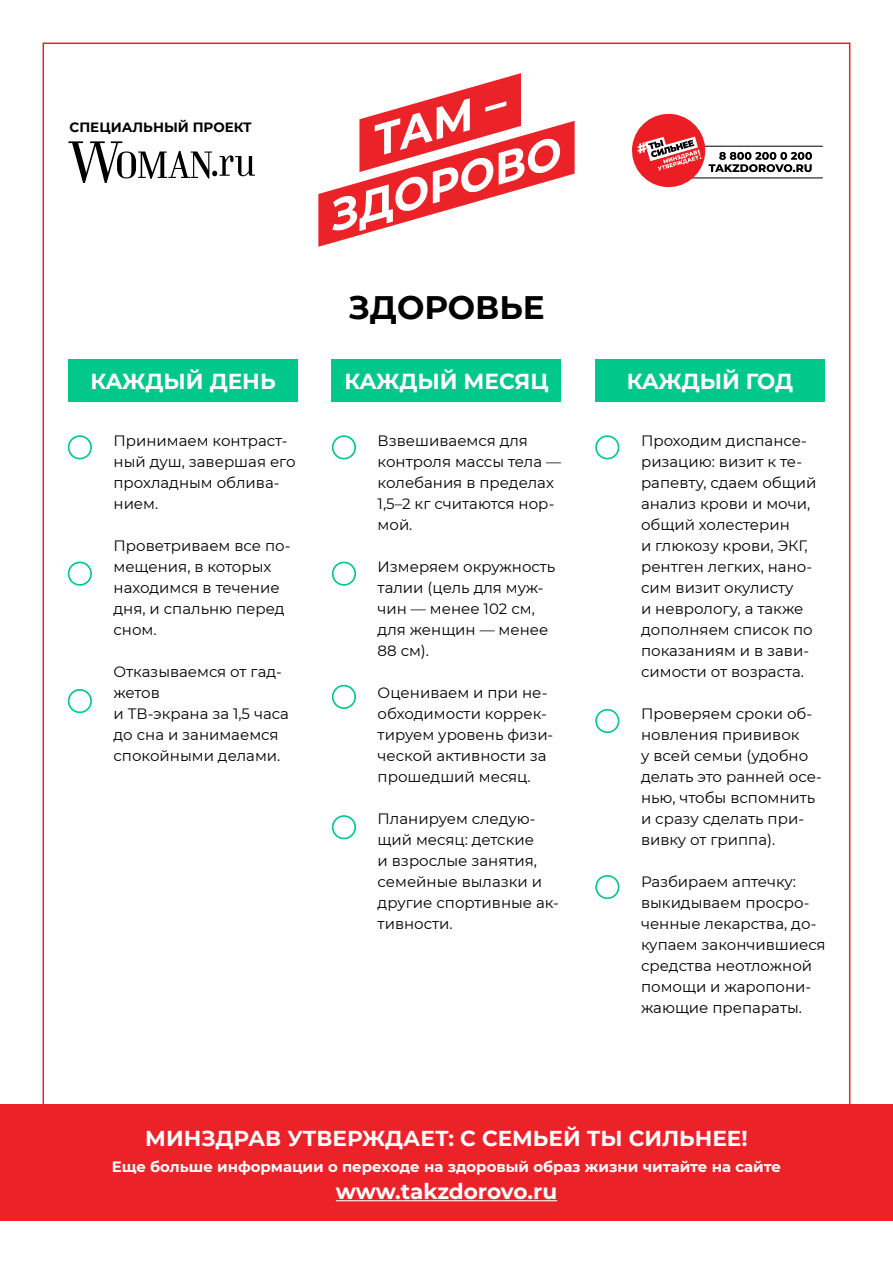
<style>
.page{position:relative;width:893px;height:1263px;background:#fff}
.page>*{position:absolute;margin:0;border:0;box-sizing:border-box;transform-origin:0 0}
.t1{font:italic 700 43.65px/60.6px "Montserrat";color:#fff;text-align:center}
.t2{font:700 32.55px "Montserrat";color:#000}
.t3{font:700 21.75px "Montserrat";letter-spacing:-.005em;color:#fff}
.t4{font:700 21.6px "Montserrat";letter-spacing:-.005em;color:#fff}
.t5{font:15px/21px "Montserrat";color:#000}
.t6{font:700 14.85px "Montserrat";color:#fff}
.t7{font:700 13.5px "Montserrat";color:#000}
</style>
<div class="page">
<div style="left:0;top:1103px;width:893px;height:117px;background:#ec2229"></div>
<div style="left:68px;top:359px;width:230px;height:42px;background:#00c78a"></div>
<div style="left:332px;top:359px;width:229px;height:42px;background:#00c78a"></div>
<div style="left:595px;top:359px;width:229px;height:42px;background:#00c78a"></div>
<div style="left:68px;top:435px;width:24px;height:24px;border:2px solid #00c78a;border-radius:50%"></div>
<div style="left:68px;top:562px;width:24px;height:24px;border:2px solid #00c78a;border-radius:50%"></div>
<div style="left:68px;top:689px;width:24px;height:24px;border:2px solid #00c78a;border-radius:50%"></div>
<div style="left:332px;top:435px;width:24px;height:24px;border:2px solid #00c78a;border-radius:50%"></div>
<div style="left:332px;top:562px;width:24px;height:24px;border:2px solid #00c78a;border-radius:50%"></div>
<div style="left:332px;top:685px;width:24px;height:24px;border:2px solid #00c78a;border-radius:50%"></div>
<div style="left:332px;top:815px;width:24px;height:24px;border:2px solid #00c78a;border-radius:50%"></div>
<div style="left:595px;top:435px;width:24px;height:24px;border:2px solid #00c78a;border-radius:50%"></div>
<div style="left:595px;top:709px;width:24px;height:24px;border:2px solid #00c78a;border-radius:50%"></div>
<div style="left:595px;top:875px;width:24px;height:24px;border:2px solid #00c78a;border-radius:50%"></div>
<svg style="left:318px;top:73px;width:257px;height:174px"></svg>
<svg style="left:68px;top:141px;width:187px;height:42px"></svg>
<hr style="left:676px;top:146px;width:147px;height:1px;background:#000">
<hr style="left:676px;top:178px;width:147px;height:1px;background:#000">
<svg style="left:632px;top:113px;width:180px;height:75px"></svg>
<hr style="left:336px;top:1200px;width:221px;height:1px;background:#fff">
<p class="t7" style="left:70px;top:118px;width:86px">СПЕЦИАЛЬНЫЙ</p>
<p class="t7" style="left:193px;top:118px;width:22px">ПРОЕ</p>
<p class="t7" style="left:234px;top:118px;width:19px">КТ</p>
<h1 class="t1" style="left:301px;top:128px;width:241px;rotate:-16deg">там – здорово</h1>
<h2 class="t2" style="left:349px;top:283px;width:198px">Здоровье</h2>
<h3 class="t3" style="left:90px;top:365px;width:187px">Каждый день</h3>
<h3 class="t3" style="left:344px;top:365px;width:206px">Каждый месяц</h3>
<h3 class="t3" style="left:627px;top:365px;width:168px">Каждый год</h3>
<p class="t5" style="left:114px;top:429px;width:184px">Принимаем контраст&shy;ный душ, завершая его прохладным облива&shy;нием.</p>
<p class="t5" style="left:114px;top:534px;width:179px">Проветриваем все по&shy;мещения, в которых находимся в течение дня, и спальню перед сном.</p>
<p class="t5" style="left:114px;top:660px;width:177px">Отказываемся от гад&shy;жетов<br>и ТВ-экрана за 1,5 часа до сна и занимаемся спокойными делами.</p>
<p class="t5" style="left:378px;top:429px;width:185px">Взвешиваемся для контроля массы тела — колебания в пределах<br>1,5–2 кг считаются нор&shy;мой.</p>
<p class="t5" style="left:378px;top:555px;width:179px">Измеряем окружность талии (цель для муж&shy;чин — менее 102 см, для женщин — менее<br>88 см).</p>
<p class="t5" style="left:378px;top:681px;width:177px">Оцениваем и при не&shy;обходимости коррек&shy;тируем уровень физи&shy;ческой активности за прошедший месяц.</p>
<p class="t5" style="left:378px;top:807px;width:183px">Планируем следую&shy;щий месяц: детские<br>и взрослые занятия, семейные вылазки и другие спортивные ак&shy;тивности.</p>
<p class="t5" style="left:641px;top:429px;width:177px">Проходим диспансе&shy;ризацию: визит к те&shy;рапевту, сдаем общий анализ крови и мочи, общий холестерин<br>и глюкозу крови, ЭКГ, рентген легких, нано&shy;сим визит окулисту<br>и неврологу, а также дополняем список по показаниям и в зави&shy;симости от возраста.</p>
<p class="t5" style="left:641px;top:702px;width:182px">Проверяем сроки об&shy;новления прививок<br>у всей семьи (удобно делать это ранней осе&shy;нью, чтобы вспомнить и сразу сделать при&shy;вивку от гриппа).</p>
<p class="t5" style="left:641px;top:870px;width:186px">Разбираем аптечку: выкидываем просро&shy;ченные лекарства, до&shy;купаем закончившиеся средства неотложной помощи и жаропони&shy;жающие препараты.</p>
<h3 class="t4" style="left:145px;top:1122px;width:88px">МИНЗДРАВ</h3>
<h3 class="t4" style="left:287px;top:1122px;width:33px">УТВЕРЖДАЕТ</h3>
<h3 class="t4" style="left:449px;top:1122px;width:51px">: С СЕМЬЕЙ</h3>
<h3 class="t4" style="left:587px;top:1122px;width:109px">ТЫ СИЛЬНЕЕ</h3>
<h3 class="t4" style="left:741px;top:1122px;width:8px">!</h3>
<p class="t6" style="left:112px;top:1155px;width:671px">Еще больше информации о переходе на здоровый образ жизни читайте на сайте</p>
<h3 class="t4" style="left:336px;top:1176px;width:223px">www.takzdorovo.ru</h3>
</div>
